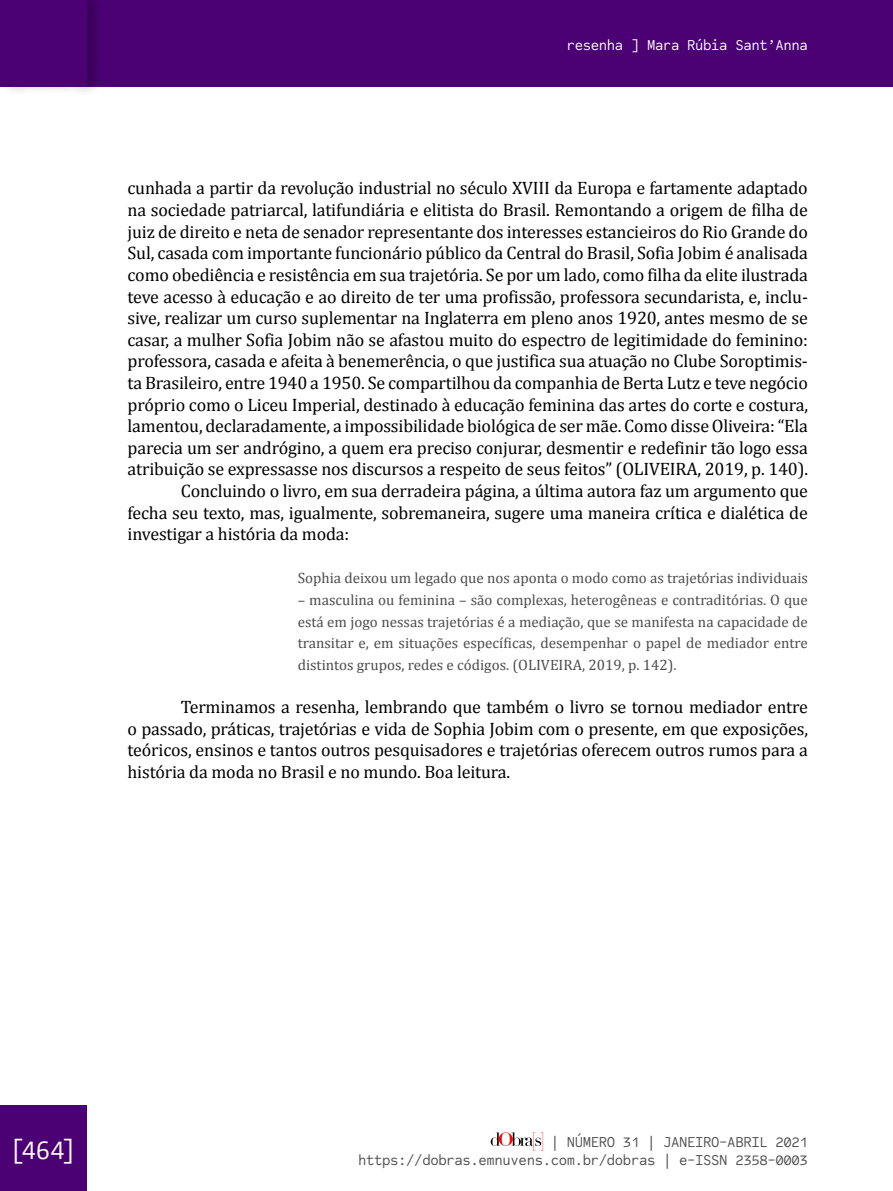
<style>
.page{position:relative;width:893px;height:1191px;background:#fff}
.page>*{position:absolute;margin:0;border:0;box-sizing:border-box;transform-origin:0 0}
.t1{font:27px "Camingo Code";color:#fff}
.t2{font:18px/21.6px "Cambria";letter-spacing:-.01em;color:#000;text-align:justify}
.t3{font:15px/21.6px "Cambria";color:#4d4d4d;text-align:justify}
.t4{font:15px/18px "Code Saver";letter-spacing:-.025em;color:#4d4d4d;text-align:right}
.t5{font:15px "Code Saver";letter-spacing:-.025em;color:#fff}
</style>
<div class="page">
<div style="left:0;top:1106px;width:86px;height:85px;background:#4b0074"></div>
<svg style="left:491px;top:1132px;width:52px;height:18px"></svg>
<div style="left:0;top:0;width:893px;height:86px;background:#4b0074"></div>
<div style="left:0;top:0;width:103px;height:95px;background:#000;opacity:.25"></div>
<div style="left:0;top:0;width:86px;height:86px;background:#4b0074"></div>
<p class="t5" style="left:567px;top:36px;width:243px">resenha ] Mara Rúbia Sant’Anna</p>
<p class="t2" style="left:128px;top:177px;width:682px">cunhada a partir da revolução industrial no século XVIII da Europa e fartamente adaptado</p>
<p class="t2" style="left:128px;top:199px;width:682px">na sociedade patriarcal, latifundiária e elitista do Brasil. Remontando a origem de filha de</p>
<p class="t2" style="left:128px;top:221px;width:682px">juiz de direito e neta de senador representante dos interesses estancieiros do Rio Grande do</p>
<p class="t2" style="left:128px;top:242px;width:682px">Sul, casada com importante funcionário público da Central do Brasil, Sofia Jobim é analisada</p>
<p class="t2" style="left:128px;top:264px;width:682px">como obediência e resistência em sua trajetória. Se por um lado, como filha da elite ilustrada</p>
<p class="t2" style="left:128px;top:285px;width:682px">teve acesso à educação e ao direito de ter uma profissão, professora secundarista, e, inclu-</p>
<p class="t2" style="left:128px;top:307px;width:682px">sive, realizar um curso suplementar na Inglaterra em pleno anos 1920, antes mesmo de se</p>
<p class="t2" style="left:128px;top:329px;width:682px">casar, a mulher Sofia Jobim não se afastou muito do espectro de legitimidade do feminino:</p>
<p class="t2" style="left:128px;top:350px;width:682px">professora, casada e afeita à benemerência, o que justifica sua atuação no Clube Soroptimis-</p>
<p class="t2" style="left:128px;top:372px;width:682px">ta Brasileiro, entre 1940 a 1950. Se compartilhou da companhia de Berta Lutz e teve negócio</p>
<p class="t2" style="left:128px;top:393px;width:682px">próprio como o Liceu Imperial, destinado à educação feminina das artes do corte e costura,</p>
<p class="t2" style="left:128px;top:415px;width:682px">lamentou, declaradamente, a impossibilidade biológica de ser mãe. Como disse Oliveira: “Ela</p>
<p class="t2" style="left:128px;top:437px;width:682px">parecia um ser andrógino, a quem era preciso conjurar, desmentir e redefinir tão logo essa</p>
<p class="t2" style="left:128px;top:458px;width:682px">atribuição se expressasse nos discursos a respeito de seus feitos” (OLIVEIRA, 2019, p. 140).</p>
<p class="t2" style="left:181px;top:480px;width:629px">Concluindo o livro, em sua derradeira página, a última autora faz um argumento que</p>
<p class="t2" style="left:128px;top:501px;width:682px">fecha seu texto, mas, igualmente, sobremaneira, sugere uma maneira crítica e dialética de</p>
<p class="t2" style="left:128px;top:523px;width:223px">investigar a história da moda:</p>
<p class="t3" style="left:298px;top:567px;width:512px">Sophia deixou um legado que nos aponta o modo como as trajetórias individuais</p>
<p class="t3" style="left:298px;top:589px;width:512px">– masculina ou feminina – são complexas, heterogêneas e contraditórias. O que está em jogo nessas trajetórias é a mediação, que se manifesta na capacidade de transitar e, em situações específicas, desempenhar o papel de mediador entre distintos grupos, redes e códigos. (OLIVEIRA, 2019, p. 142).</p>
<p class="t2" style="left:128px;top:696px;width:682px;text-indent:53px">Terminamos a resenha, lembrando que também o livro se tornou mediador entre o passado, práticas, trajetórias e vida de Sophia Jobim com o presente, em que exposições, teóricos, ensinos e tantos outros pesquisadores e trajetórias oferecem outros rumos para a história da moda no Brasil e no mundo. Boa leitura.</p>
<h1 class="t1" style="left:10px;top:1130px;width:67px">[464]</h1>
<p class="t4" style="left:358px;top:1132px;width:451px">| NÚMERO 31 | JANEIRO-ABRIL 2021 https://dobras.emnuvens.com.br/dobras | e-ISSN 2358-0003</p>
</div>
